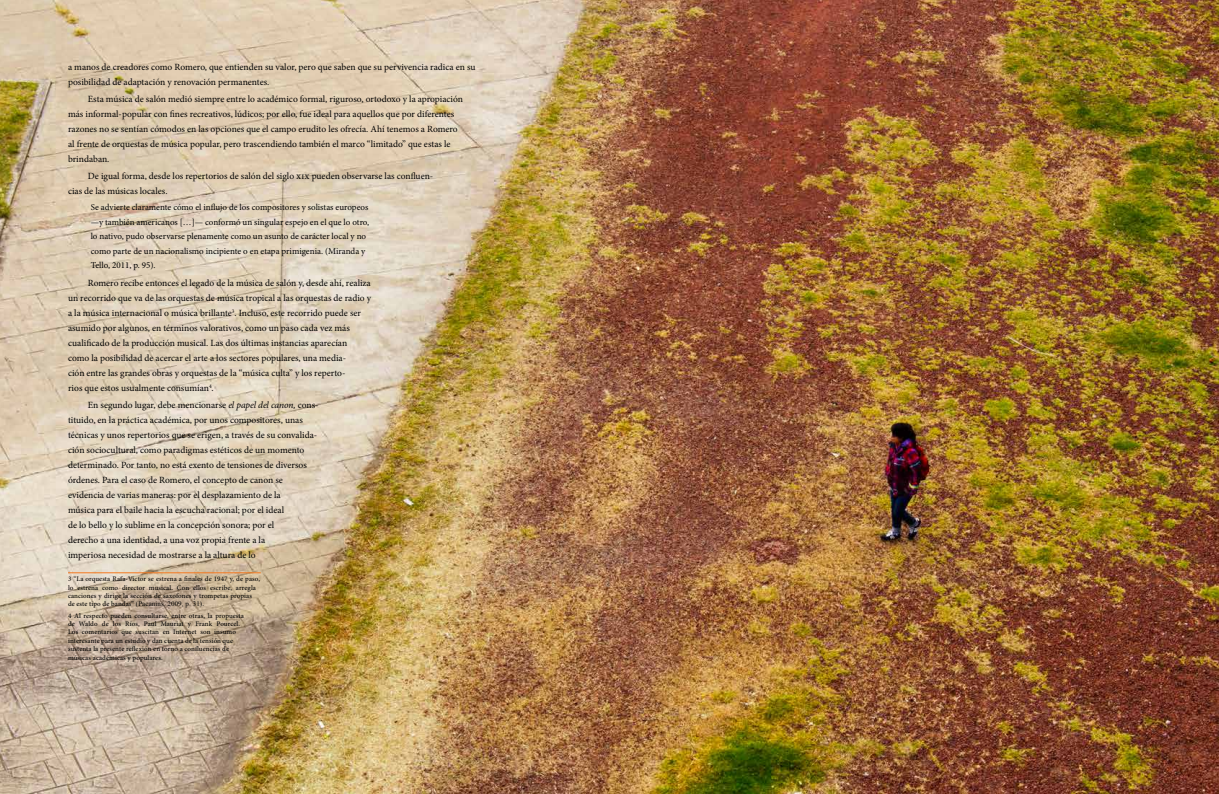
<style>
.page{position:relative;width:1219px;height:794px;background:#fff}
.page>*{position:absolute;margin:0;border:0;box-sizing:border-box;transform-origin:0 0}
.t1{font:9.5px/15px "Minion Pro";color:#000}
.t2{font:9px/14.5px "Minion Pro";color:#000}
.t3{font:500 7px/8.4px "Minion Pro";letter-spacing:.01em;color:#000}
.s1{font-style:italic}
.s2{font-family:"Times New Roman";font-weight:400}
</style>
<div class="page">
<img style="left:0;top:0;width:1219px;height:794px">
<hr style="left:68px;top:572px;width:193px;height:1px;background:#f47920">
<p class="t1" style="left:68px;top:59px;width:409px">a manos de creadores como Romero, que entienden su valor, pero que saben que su pervivencia radica en su posibilidad de adaptación y renovación permanentes.</p>
<p class="t1" style="left:68px;top:91px;width:396px;text-indent:20px">Esta música de salón medió siempre entre lo académico formal, riguroso, ortodoxo y la apropiación más informal-popular con fines recreativos, lúdicos; por ello, fue ideal para aquellos que por diferentes razones no se sentían cómodos en las opciones que el campo erudito les ofrecía. Ahí tenemos a Romero al frente de orquestas de música popular, pero trascendiendo también el marco “limitado” que estas le brindaban.</p>
<p class="t1" style="left:68px;top:168px;width:367px;text-indent:20px">De igual forma, desde los repertorios de salón del siglo xix pueden observarse las confluen&shy;cias de las músicas locales.</p>
<p class="t2" style="left:91px;top:200px;width:280px">Se advierte claramente cómo el influjo de los compositores y solistas europeos —y también americanos […]— conformó un singular espejo en el que lo otro, lo nativo, pudo observarse plenamente como un asunto de carácter local y no como parte de un nacionalismo incipiente o en etapa primigenia. (Miranda y Tello, 2011, p. 95).</p>
<p class="t1" style="left:68px;top:276px;width:305px;text-indent:20px">Romero recibe entonces el legado de la música de salón y, desde ahí, realiza un recorrido que va de las orquestas de música tropical a las orquestas de radio y a la música internacional o música brillante<sup>3</sup>. Incluso, este recorrido puede ser asumido por algunos, en términos valorativos, como un paso cada vez más cualificado de la producción musical. Las dos últimas instancias aparecían<br>como la posibilidad de acercar el arte a los sectores populares, una media-<br>ción entre las grandes obras y orquestas de la “música culta” y los reperto-<br>rios que estos usualmente consumían<sup>4</sup>.</p>
<p class="t1" style="left:68px;top:398px;width:252px;text-indent:20px">En segundo lugar, debe mencionarse <span class="s1">el papel del canon,</span> cons&shy;tituido, en la práctica académica, por unos compositores, unas técnicas y unos repertorios que se erigen, a través de su convalida&shy;ción sociocultural, como paradigmas estéticos de un momento determinado. Por tanto, no está exento de tensiones de diversos órdenes. Para el caso de Romero, el concepto de canon se evidencia de varias maneras: por el desplazamiento de la<br>música para el baile hacia la escucha racional; por el ideal<br>de lo bello y lo sublime en la concepción sonora; por el<br>derecho a una identidad, a una voz propia frente a la<br>imperiosa necesidad de mostrarse a la altura de lo</p>
<p class="t3" style="left:68px;top:575px;width:193px">3 “La orquesta Rafa-Víctor se estrena a finales de 1947 y, de paso, lo estrena como director musical. Con ellos escribe, arregla canciones y dirige la sección de saxofones y trompetas propias de este tipo de bandas” <span class="s2">(Pacanins, 2009, p. 31)</span>.</p>
<p class="t3" style="left:68px;top:611px;width:177px">4 Al respecto pueden consultarse, entre otras, la propuesta de Waldo de los Ríos, Paul Mauriat y Frank Pourcel.<br>Los comentarios que suscitan en Internet son insumo interesante para un estudio y dan cuenta de la tensión que sustenta la presente reflexión en torno a confluencias de músicas académicas y populares.</p>
</div>
